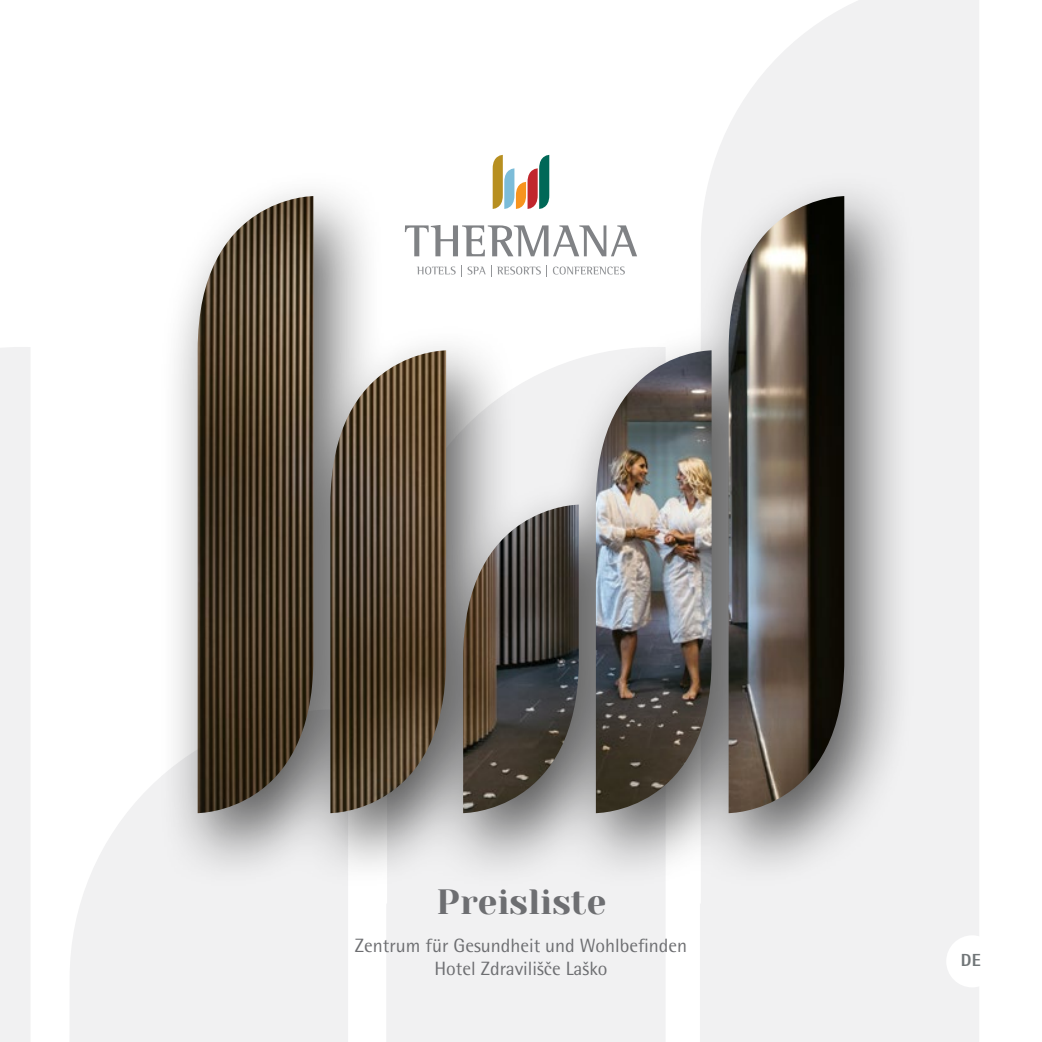
<style>
.page{position:relative;width:1042px;height:1042px;background:#fff}
.page>*{position:absolute;margin:0;border:0;box-sizing:border-box;transform-origin:0 0}
.t1{font:35px "Yeseva One";color:#6d6e71}
.t2{font:19.25px/23.1px "Rotis Semi Sans Pro Cyr";color:#6d6e71;text-align:center}
.t3{font:800 17.5px "Rotis Semi Sans Pro Cyr";color:#717678}
</style>
<div class="page">
<div style="left:0;top:347px;width:30px;height:695px;background:#f1f1f2"></div>
<div style="left:386px;top:890px;width:279px;height:152px;background:#f1f1f2"></div>
<svg style="left:70px;top:780px;width:278px;height:262px;fill:#f1f1f2"></svg>
<svg style="left:700px;top:0;width:279px;height:1042px;fill:#f1f1f2"></svg>
<svg style="left:493px;top:155px;width:56px;height:14px"></svg>
<div style="left:158px;top:169px;width:758px;height:721px;background:#000;opacity:.65"></div>
<img style="left:198px;top:196px;width:646px;height:617px">
<div style="left:946px;top:935px;width:52px;height:52px;background:#fff;border-radius:50%"></div>
<h1 class="t1" style="left:436px;top:876px;width:171px">Preisliste</h1>
<p class="t2" style="left:355px;top:933px;width:333px">Zentrum für Gesundheit und Wohlbefinden<br>Hotel Zdravilišče Laško</p>
<p class="t3" style="left:961px;top:948px;width:21px">DE</p>
</div>
